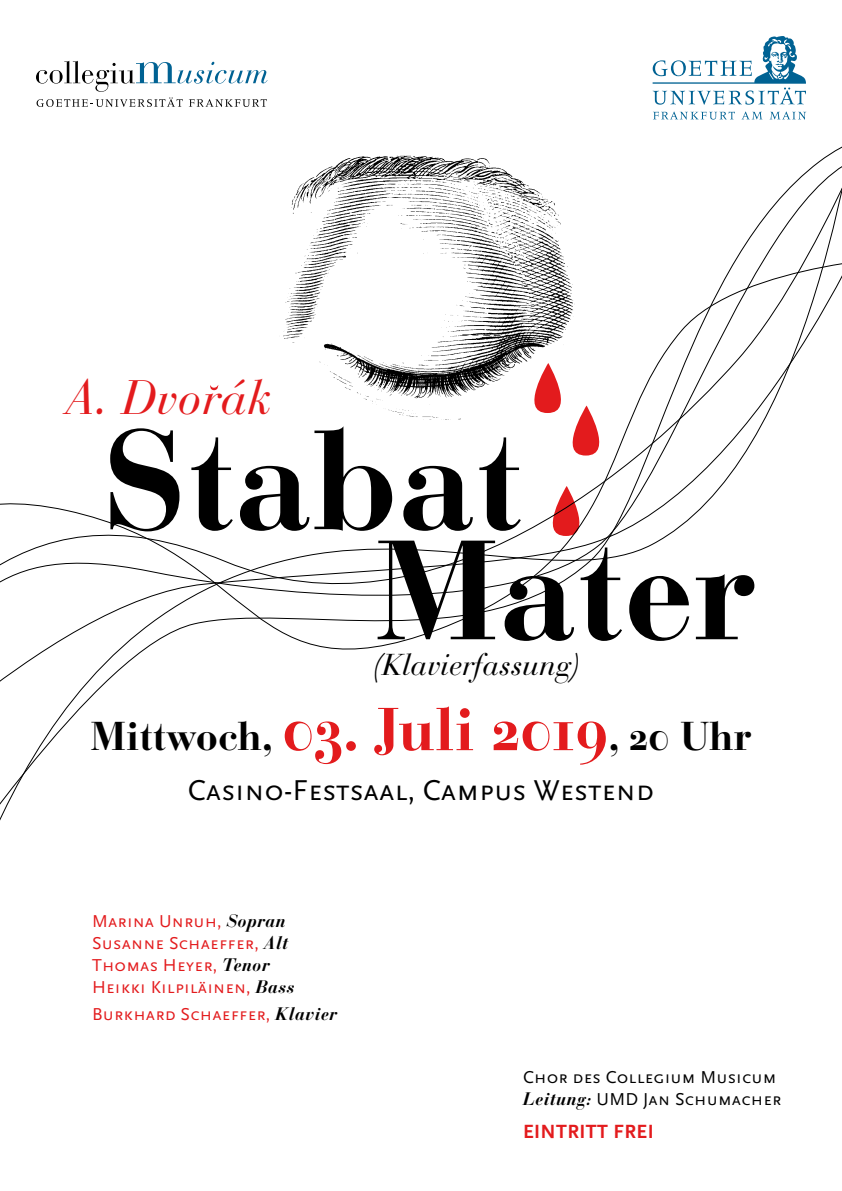
<style>
.page{position:relative;width:842px;height:1191px;background:#fff}
.page>*{position:absolute;margin:0;border:0;box-sizing:border-box;transform-origin:0 0}
.t1{font:140px/110px "Bauer Bodoni Bold Os F";color:#000}
.t2{font:italic 48px "Bauer Bodoni";color:#e31b1d}
.t3{font:40px "Bauer Bodoni Bold Os F";color:#000}
.t4{font:30px "Scala Sans Caps";color:#000}
.t5{font:italic 30px "Bauer Bodoni";color:#000}
.t6{font:700 20px "Scala Sans";letter-spacing:.02em;color:#e31b1d}
.t7{font:18px/22px "Scala Sans Caps";letter-spacing:.01em;color:#e31b1d}
.t8{font:18px/22px "Scala Sans Caps";letter-spacing:.01em;color:#000}
.s1{font-size:60px;color:#e31b1d}
.s2{font-family:"Bauer Bodoni";font-weight:700;font-style:italic;color:#000}
.s3{font-family:"Bauer Bodoni";font-weight:700;font-style:italic}
</style>
<div class="page">
<svg style="left:36px;top:61px;width:232px;height:46px"></svg>
<svg style="left:653px;top:36px;width:153px;height:69px"></svg>
<svg style="left:653px;top:111px;width:82px;height:9px"></svg>
<svg style="left:742px;top:111px;width:20px;height:8px"></svg>
<svg style="left:769px;top:111px;width:37px;height:9px"></svg>
<svg style="left:0;top:146px;width:842px;height:531px"></svg>
<svg style="left:209px;top:385px;width:10px;height:5px"></svg>
<h2 class="t2" style="left:66px;top:369px;width:207px">A. Dvorák</h2>
<h1 class="t1" style="left:374px;top:426px;width:383px;text-indent:-272px">Stabat<br>Mater</h1>
<h3 class="t5" style="left:372px;top:647px;width:210px">(Klavierfassung)</h3>
<h3 class="t3" style="left:91px;top:712px;width:662px">Mittwoch, <span class="s1">03. Juli 2019</span>, 20 Uhr</h3>
<h3 class="t4" style="left:188px;top:774px;width:468px">Casino-Festsaal, Campus Westend</h3>
<p class="t7" style="left:92px;top:910px;width:204px">Marina Unruh, <span class="s2">Sopran<br></span>Susanne Schaeffer, <span class="s2">Alt<br></span>Thomas Heyer, <span class="s2">Tenor<br></span>Heikki Kilpiläinen, <span class="s2">Bass</span></p>
<p class="t7" style="left:92px;top:1003px;width:247px">Burkhard Schaeffer, <span class="s2">Klavier</span></p>
<p class="t8" style="left:523px;top:1066px;width:260px">Chor des Collegium Musicum<br><span class="s3">Leitung:</span> UMD Jan Schumacher</p>
<p class="t6" style="left:523px;top:1121px;width:132px">EINTRITT FREI</p>
</div>
